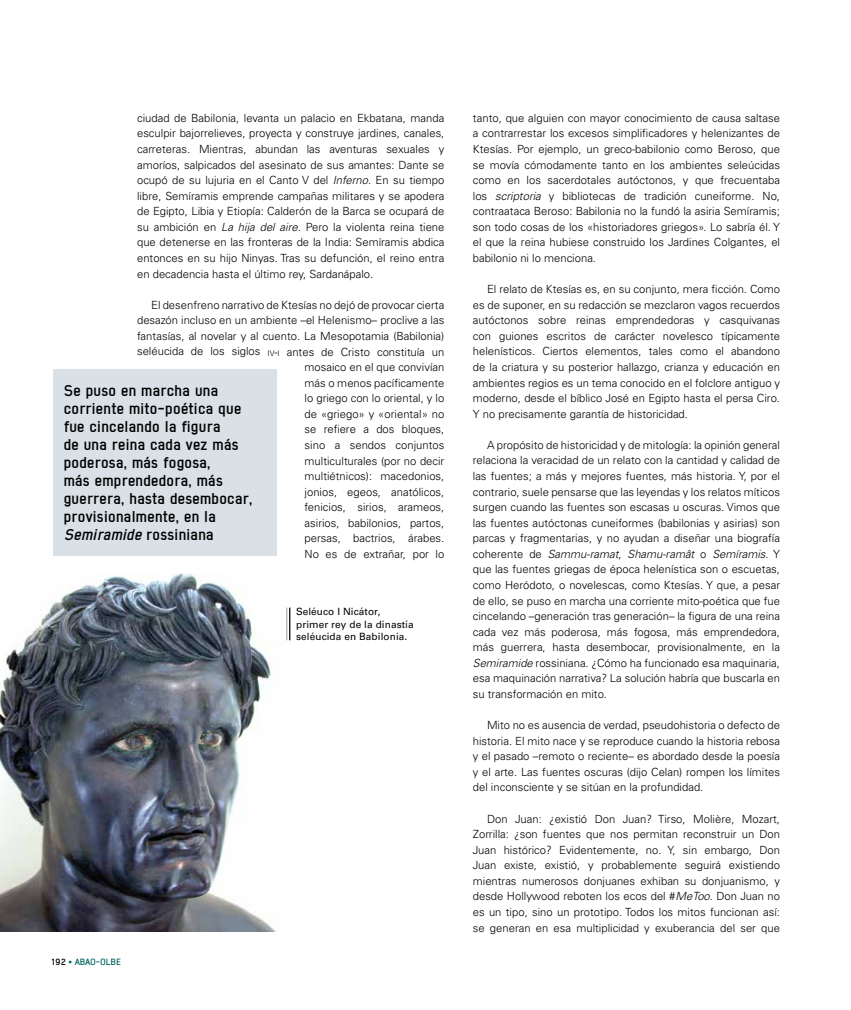
<style>
.page{position:relative;width:851px;height:1010px;background:#fff}
.page>*{position:absolute;margin:0;border:0;box-sizing:border-box;transform-origin:0 0}
.t1{font:700 15px/18px "Early Times";letter-spacing:.02em;color:#000}
.t2{font:300 11.25px/15.6px "Univers LT Std";color:#000;text-align:justify}
.t3{font:10px/12.5px "Univers LT Std";letter-spacing:.01em;color:#000}
.t4{font:700 8.75px "Early Times";color:#006461}
.s1{font-style:italic}
.s2{font-size:7.88px}
.s3{color:#000}
</style>
<div class="page">
<img style="left:0;top:574px;width:276px;height:358px">
<div style="left:53px;top:369px;width:223px;height:186px;background:#d9e1e6"></div>
<hr style="left:289px;top:607px;width:1px;height:33px;background:#000">
<hr style="left:286px;top:607px;width:1px;height:33px;background:#9c9e9f">
<p class="t2" style="left:137px;top:110px;width:309px">ciudad de Babilonia, levanta un palacio en Ekbatana, manda esculpir bajorrelieves, proyecta y construye jardines, canales, carreteras. Mientras, abundan las aventuras sexuales y amoríos, salpicados del asesinato de sus amantes: Dante se ocupó de su lujuria en el Canto V del <span class="s1">Inferno</span>. En su tiempo libre, Semíramis emprende campañas militares y se apodera de Egipto, Libia y Etiopía: Calderón de la Barca se ocupará de su ambición en <span class="s1">La hija del aire</span>. Pero la violenta reina tiene que detenerse en las fronteras de la India: Semíramis abdica entonces en su hijo Ninyas. Tras su defunción, el reino entra en decadencia hasta el último rey, Sardanápalo.</p>
<p class="t2" style="left:137px;top:297px;width:309px;text-align:right">El desenfreno narrativo de Ktesías no dejó de provocar cierta desazón incluso en un ambiente –el Helenismo– proclive a las fantasías, al novelar y al cuento. La Mesopotamia (Babilonia) seléucida de los siglos <span class="s2">iv</span>-<span class="s2">i</span> antes de Cristo constituía un mosaico en el que convivían<br>más o menos pacíficamente<br>lo griego con lo oriental, y lo<br>de «griego» y «oriental» no<br>se refiere a dos bloques,<br>sino a sendos conjuntos<br>multiculturales (por no decir<br>multiétnicos): macedonios,<br>jonios, egeos, anatólicos,<br>fenicios, sirios, arameos,<br>asirios, babilonios, partos,<br>persas, bactrios, árabes.<br>No es de extrañar, por lo</p>
<h1 class="t1" style="left:64px;top:381px;width:190px">Se puso en marcha una corriente mito-poética que fue cincelando la figura<br>de una reina cada vez más poderosa, más fogosa,<br>más emprendedora, más guerrera, hasta desembocar, provisionalmente, en la<br><span class="s1">Semiramide</span> rossiniana</h1>
<p class="t4" style="left:52px;top:957px;width:70px"><span class="s3">192</span> • ABAO-OLBE</p>
<p class="t3" style="left:296px;top:605px;width:119px">Seléuco I Nicátor, primer rey de la dinastía seléucida en Babilonia.</p>
<p class="t2" style="left:473px;top:110px;width:309px">tanto, que alguien con mayor conocimiento de causa saltase a contrarrestar los excesos simplificadores y helenizantes de Ktesías. Por ejemplo, un greco-babilonio como Beroso, que se movía cómodamente tanto en los ambientes seleúcidas como en los sacerdotales autóctonos, y que frecuentaba los <span class="s1">scriptoria</span> y bibliotecas de tradición cuneiforme. No, contraataca Beroso: Babilonia no la fundó la asiria Semíramis; son todo cosas de los «historiadores griegos». Lo sabría él. Y el que la reina hubiese construido los Jardines Colgantes, el babilonio ni lo menciona.</p>
<p class="t2" style="left:473px;top:281px;width:309px;text-indent:14px">El relato de Ktesías es, en su conjunto, mera ficción. Como es de suponer, en su redacción se mezclaron vagos recuerdos autóctonos sobre reinas emprendedoras y casquivanas con guiones escritos de carácter novelesco típicamente helenísticos. Ciertos elementos, tales como el abandono de la criatura y su posterior hallazgo, crianza y educación en ambientes regios es un tema conocido en el folclore antiguo y moderno, desde el bíblico José en Egipto hasta el persa Ciro.<br>Y no precisamente garantía de historicidad.</p>
<p class="t2" style="left:473px;top:437px;width:309px;text-indent:14px">A propósito de historicidad y de mitología: la opinión general relaciona la veracidad de un relato con la cantidad y calidad de las fuentes; a más y mejores fuentes, más historia. Y, por el contrario, suele pensarse que las leyendas y los relatos míticos surgen cuando las fuentes son escasas u oscuras. Vimos que las fuentes autóctonas cuneiformes (babilonias y asirias) son parcas y fragmentarias, y no ayudan a diseñar una biografía coherente de <span class="s1">Sammu-ramat</span>, <span class="s1">Shamu-ramât</span> o <span class="s1">Semíramis</span>. Y que las fuentes griegas de época helenística son o escuetas, como Heródoto, o novelescas, como Ktesías. Y que, a pesar de ello, se puso en marcha una corriente mito-poética que fue cincelando –generación tras generación– la figura de una reina cada vez más poderosa, más fogosa, más emprendedora, más guerrera, hasta desembocar, provisionalmente, en la <span class="s1">Semiramide</span> rossiniana. ¿Cómo ha funcionado esa maquinaria, esa maquinación narrativa? La solución habría que buscarla en su transformación en mito.</p>
<p class="t2" style="left:473px;top:717px;width:309px;text-indent:14px">Mito no es ausencia de verdad, pseudohistoria o defecto de historia. El mito nace y se reproduce cuando la historia rebosa y el pasado –remoto o reciente– es abordado desde la poesía y el arte. Las fuentes oscuras (dijo Celan) rompen los límites del inconsciente y se sitúan en la profundidad.</p>
<p class="t2" style="left:473px;top:811px;width:309px;text-indent:14px">Don Juan: ¿existió Don Juan? Tirso, Molière, Mozart, Zorrilla: ¿son fuentes que nos permitan reconstruir un Don Juan histórico? Evidentemente, no. Y, sin embargo, Don Juan existe, existió, y probablemente seguirá existiendo mientras numerosos donjuanes exhiban su donjuanismo, y desde Hollywood reboten los ecos del #<span class="s1">MeToo</span>. Don Juan no es un tipo, sino un prototipo. Todos los mitos funcionan así: se generan en esa multiplicidad y exuberancia del ser que</p>
</div>
